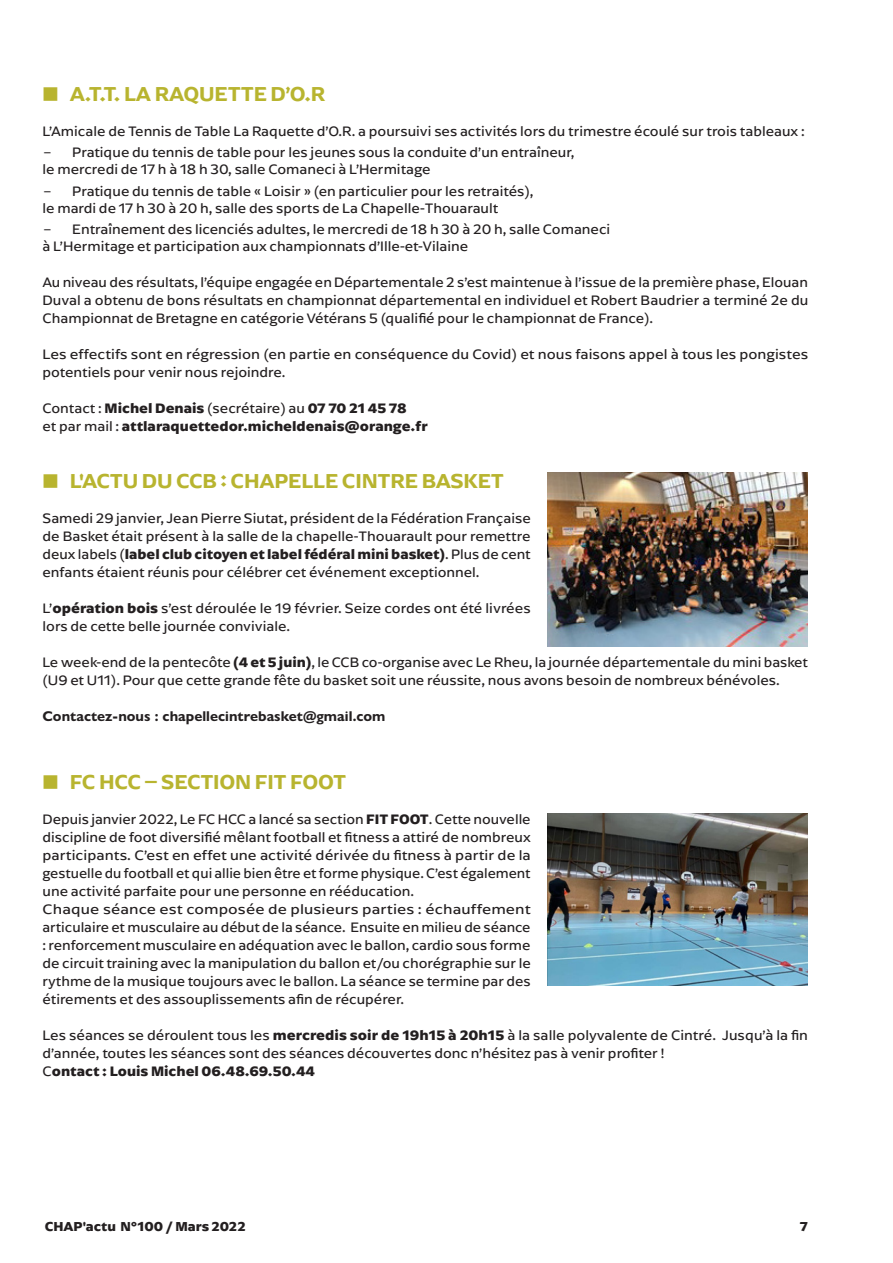
<style>
.page{position:relative;width:893px;height:1263px;background:#fff}
.page>*{position:absolute;margin:0;border:0;box-sizing:border-box;transform-origin:0 0}
.t1{font:600 21px "Arpona Sans";letter-spacing:-.01em;color:#b8b42f}
.Texte_article{font:14.25px/18px "Arpona Sans";color:#231f20}
.Texte_article-2{font:14.25px/18px "Arpona Sans";color:#231f20;text-align:justify;scale:1.09 1}
.Texte_article-3{font:700 14.25px "Arpona Sans";color:#231f20}
.Texte_article-4{font:700 14.25px "Gill Sans Nova";color:#231f20}
.t2{font:700 13.5px "Arpona Sans";color:#231f20}
.s1{font-weight:700}
.s2{font-weight:400}
</style>
<div class="page">
<img style="left:548px;top:472px;width:260px;height:174px">
<img style="left:548px;top:813px;width:260px;height:172px">
<p class="t1" style="left:43px;top:80px;width:285px">■ A.T.T. LA RAQUETTE D’O.R</p>
<p class="Texte_article" style="left:43px;top:122px;width:764px">L’Amicale de Tennis de Table La Raquette d’O.R. a poursuivi ses activités lors du trimestre écoulé sur trois tableaux :</p>
<p class="Texte_article" style="left:43px;top:143px;width:11px">−</p>
<p class="Texte_article" style="left:43px;top:143px;width:533px;line-height:17.1px;text-indent:30px">Pratique du tennis de table pour les jeunes sous la conduite d’un entraîneur, le mercredi de 17 h à 18 h 30, salle Comaneci à L’Hermitage</p>
<p class="Texte_article" style="left:43px;top:181px;width:11px">−</p>
<p class="Texte_article" style="left:43px;top:182px;width:492px;line-height:17.1px;text-indent:30px">Pratique du tennis de table « Loisir » (en particulier pour les retraités), le mardi de 17 h 30 à 20 h, salle des sports de La Chapelle-Thouarault</p>
<p class="Texte_article" style="left:43px;top:220px;width:11px">−</p>
<p class="Texte_article" style="left:43px;top:220px;width:569px;line-height:17.1px;text-indent:30px">Entraînement des licenciés adultes, le mercredi de 18 h 30 à 20 h, salle Comaneci à L’Hermitage et participation aux championnats d’Ille-et-Vilaine</p>
<p class="Texte_article" style="left:43px;top:273px;width:767px;text-align:justify">Au niveau des résultats, l’équipe engagée en Départementale 2 s’est maintenue à l’issue de la première phase, Elouan Duval a obtenu de bons résultats en championnat départemental en individuel et Robert Baudrier a terminé 2e du Championnat de Bretagne en catégorie Vétérans 5 (qualifié pour le championnat de France).</p>
<p class="Texte_article" style="left:43px;top:345px;width:767px">Les effectifs sont en régression (en partie en conséquence du Covid) et nous faisons appel à tous les pongistes potentiels pour venir nous rejoindre.</p>
<p class="Texte_article" style="left:43px;top:399px;width:366px">Contact : <span class="s1">Michel Denais</span> (secrétaire) au <span class="s1">07 70 21 45 78</span></p>
<p class="Texte_article-3" style="left:43px;top:417px;width:387px"><span class="s2">et par mail :</span> attlaraquettedor.micheldenais@orange.fr</p>
<p class="t1" style="left:43px;top:467px;width:463px">■ L'ACTU DU CCB : CHAPELLE CINTRE BASKET</p>
<p class="Texte_article" style="left:43px;top:509px;width:490px;text-align:justify">Samedi 29 janvier, Jean Pierre Siutat, président de la Fédération Française de Basket était présent à la salle de la chapelle-Thouarault pour remettre deux labels (<span class="s1">label club citoyen et label fédéral mini basket)</span>. Plus de cent enfants étaient réunis pour célébrer cet événement exceptionnel.</p>
<p class="Texte_article" style="left:43px;top:599px;width:490px">L’<span class="s1">opération bois</span> s’est déroulée le 19 février. Seize cordes ont été livrées lors de cette belle journée conviviale.</p>
<p class="Texte_article" style="left:43px;top:653px;width:767px">Le week-end de la pentecôte <span class="s1">(4 et 5 juin)</span>, le CCB co-organise avec Le Rheu, la journée départementale du mini basket (U9 et U11). Pour que cette grande fête du basket soit une réussite, nous avons besoin de nombreux bénévoles.</p>
<p class="Texte_article-4" style="left:43px;top:707px;width:344px">Contactez-nous : chapellecintrebasket@gmail.com</p>
<p class="t1" style="left:43px;top:767px;width:305px">■ FC HCC – SECTION FIT FOOT</p>
<p class="Texte_article" style="left:43px;top:809px;width:490px;text-align:justify">Depuis janvier 2022, Le FC HCC a lancé sa section <span class="s1">FIT FOOT</span>. Cette nouvelle discipline de foot diversifié mêlant football et fitness a attiré de nombreux participants. C’est en effet une activité dérivée du fitness à partir de la gestuelle du football et qui allie bien être et forme physique. C’est également une activité parfaite pour une personne en rééducation.</p>
<p class="Texte_article-2" style="left:43px;top:899px;width:449px">Chaque séance est composée de plusieurs parties : échauffement articulaire et musculaire au début de la séance. Ensuite en milieu de séance : renforcement musculaire en adéquation avec le ballon, cardio sous forme de circuit training avec la manipulation du ballon et/ou chorégraphie sur le rythme de la musique toujours avec le ballon. La séance se termine par des étirements et des assouplissements afin de récupérer.</p>
<p class="Texte_article" style="left:43px;top:1025px;width:767px">Les séances se déroulent tous les <span class="s1">mercredis soir de 19h15 à 20h15</span> à la salle polyvalente de Cintré. Jusqu’à la fin d’année, toutes les séances sont des séances découvertes donc n’hésitez pas à venir profiter !</p>
<p class="Texte_article-3" style="left:43px;top:1061px;width:274px"><span class="s2">C</span>ontact : Louis Michel 06.48.69.50.44</p>
<p class="t2" style="left:45px;top:1218px;width:203px">CHAP'actu N°100 / Mars 2022</p>
<p class="t2" style="left:800px;top:1218px;width:10px">7</p>
</div>
